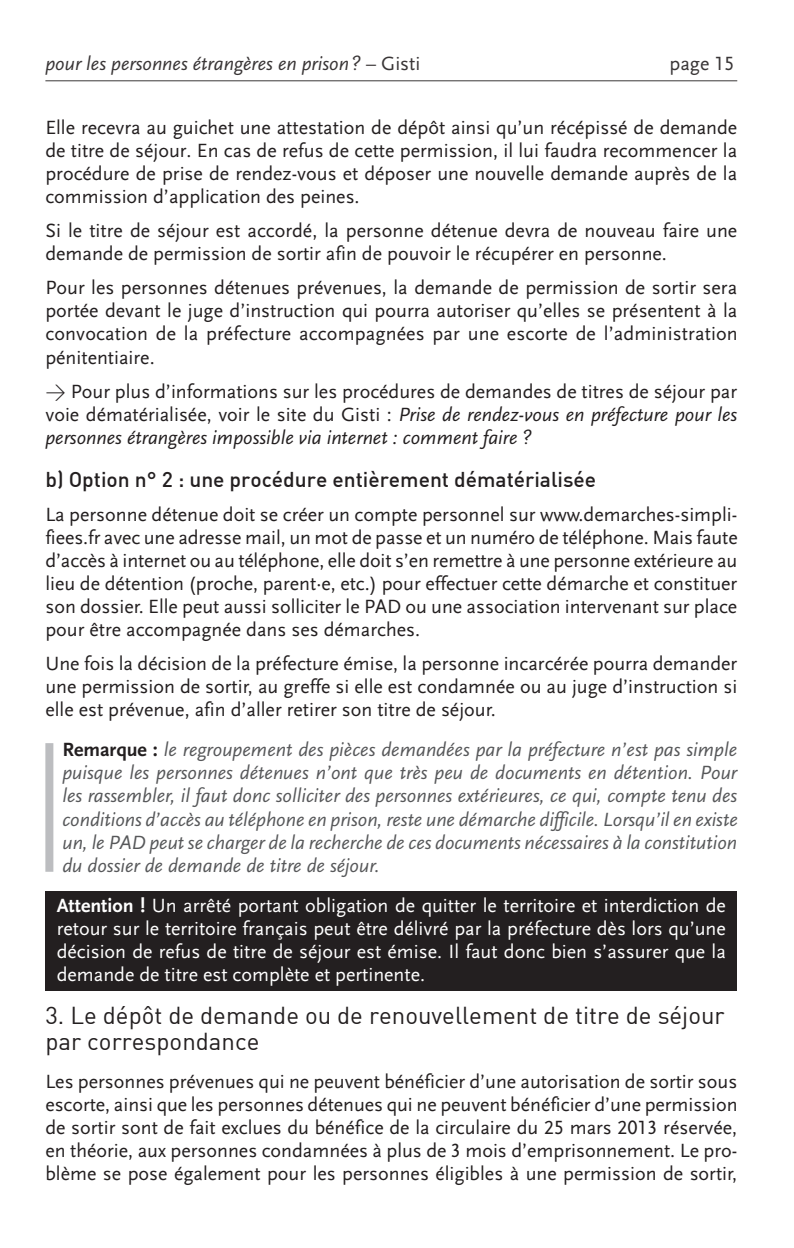
<style>
.page{position:relative;width:794px;height:1248px;background:#fff}
.page>*{position:absolute;margin:0;border:0;box-sizing:border-box;transform-origin:0 0}
.t1{font:24px/26px "DIN";color:#231f20}
.t2{font:500 21px "DIN";color:#231f20}
.t3{font:20px/23px "Scala Sans Regular LF";color:#231f20;text-align:justify}
.t4{font:20px/23px "Scala Sans Regular LF Italic";color:#57585a;text-align:justify}
.t5{font:20px/23px "Scala Sans Regular LF";color:#fff;text-align:justify}
.t6{font:20px "Scala Sans Regular LF Italic";color:#231f20}
.s1{font-family:"Scala Sans Regular LF"}
.s2{font-family:"DIN";font-weight:300}
.s3{font-family:"Scala Sans Regular LF Italic"}
.s4{font-family:"Scala Sans Bold LF";color:#231f20}
.s5{font-family:"Scala Sans Bold LF"}
</style>
<div class="page">
<hr style="left:45px;top:80px;width:692px;height:1px;background:#231f20">
<div style="left:45px;top:743px;width:8px;height:128px;background:#bcbdc0"></div>
<div style="left:45px;top:891px;width:692px;height:99px;background:#231f20"></div>
<p class="t6" style="left:45px;top:52px;width:376px">pour les personnes étrangères en prison? <span class="s1">– Gisti</span></p>
<p class="t3" style="left:669px;top:52px;width:66px">page 15</p>
<p class="t3" style="left:45px;top:116px;width:693px">Elle recevra au guichet une attestation de dépôt ainsi qu’un récépissé de demande de titre de séjour. En cas de refus de cette permission, il lui faudra recommencer la procédure de prise de rendez-vous et déposer une nouvelle demande auprès de la commission d’application des peines.</p>
<p class="t3" style="left:45px;top:219px;width:693px">Si le titre de séjour est accordé, la personne détenue devra de nouveau faire une demande de permission de sortir afin de pouvoir le récupérer en personne.</p>
<p class="t3" style="left:45px;top:277px;width:694px">Pour les personnes détenues prévenues, la demande de permission de sortir sera portée devant le juge d’instruction qui pourra autoriser qu’elles se présentent à la convocation de la préfecture accompagnées par une escorte de l’administration pénitentiaire.</p>
<p class="t3" style="left:45px;top:380px;width:693px"><span class="s2">&gt;</span> Pour plus d’informations sur les procédures de demandes de titres de séjour par voie dématérialisée, voir le site du Gisti : <span class="s3">Prise de rendez-vous en préfecture pour les</span></p>
<p class="t6" style="left:45px;top:426px;width:488px">personnes étrangères impossible via internet : comment faire ?</p>
<p class="t2" style="left:45px;top:465px;width:552px">b) Option n° 2 : une procédure entièrement dématérialisée</p>
<p class="t3" style="left:45px;top:503px;width:694px">La personne détenue doit se créer un compte personnel sur www.demarches-simpli&shy;fiees.fr avec une adresse mail, un mot de passe et un numéro de téléphone. Mais faute d’accès à internet ou au téléphone, elle doit s’en remettre à une personne extérieure au lieu de détention (proche, parent∙e, etc.) pour effectuer cette démarche et constituer son dossier. Elle peut aussi solliciter le PAD ou une association intervenant sur place pour être accompagnée dans ses démarches.</p>
<p class="t3" style="left:45px;top:652px;width:693px">Une fois la décision de la préfecture émise, la personne incarcérée pourra demander une permission de sortir, au greffe si elle est condamnée ou au juge d’instruction si elle est prévenue, afin d’aller retirer son titre de séjour.</p>
<p class="t4" style="left:62px;top:738px;width:677px"><span class="s4">Remarque :</span> le regroupement des pièces demandées par la préfecture n’est pas simple puisque les personnes détenues n’ont que très peu de documents en détention. Pour les rassembler, il faut donc solliciter des personnes extérieures, ce qui, compte tenu des conditions d’accès au téléphone en prison, reste une démarche difficile. Lorsqu’il en existe un, le PAD peut se charger de la recherche de ces documents nécessaires à la constitution du dossier de demande de titre de séjour.</p>
<p class="t5" style="left:57px;top:893px;width:671px"><span class="s5">Attention !</span> Un arrêté portant obligation de quitter le territoire et interdiction de retour sur le territoire français peut être délivré par la préfecture dès lors qu’une décision de refus de titre de séjour est émise. Il faut donc bien s’assurer que la demande de titre est complète et pertinente.</p>
<p class="t1" style="left:45px;top:1001px;width:681px">3. Le dépôt de demande ou de renouvellement de titre de séjour par correspondance</p>
<p class="t3" style="left:45px;top:1070px;width:693px">Les personnes prévenues qui ne peuvent bénéficier d’une autorisation de sortir sous escorte, ainsi que les personnes détenues qui ne peuvent bénéficier d’une permission de sortir sont de fait exclues du bénéfice de la circulaire du 25 mars 2013 réservée, en théorie, aux personnes condamnées à plus de 3 mois d’emprisonnement. Le pro&shy;blème se pose également pour les personnes éligibles à une permission de sortir,</p>
</div>
